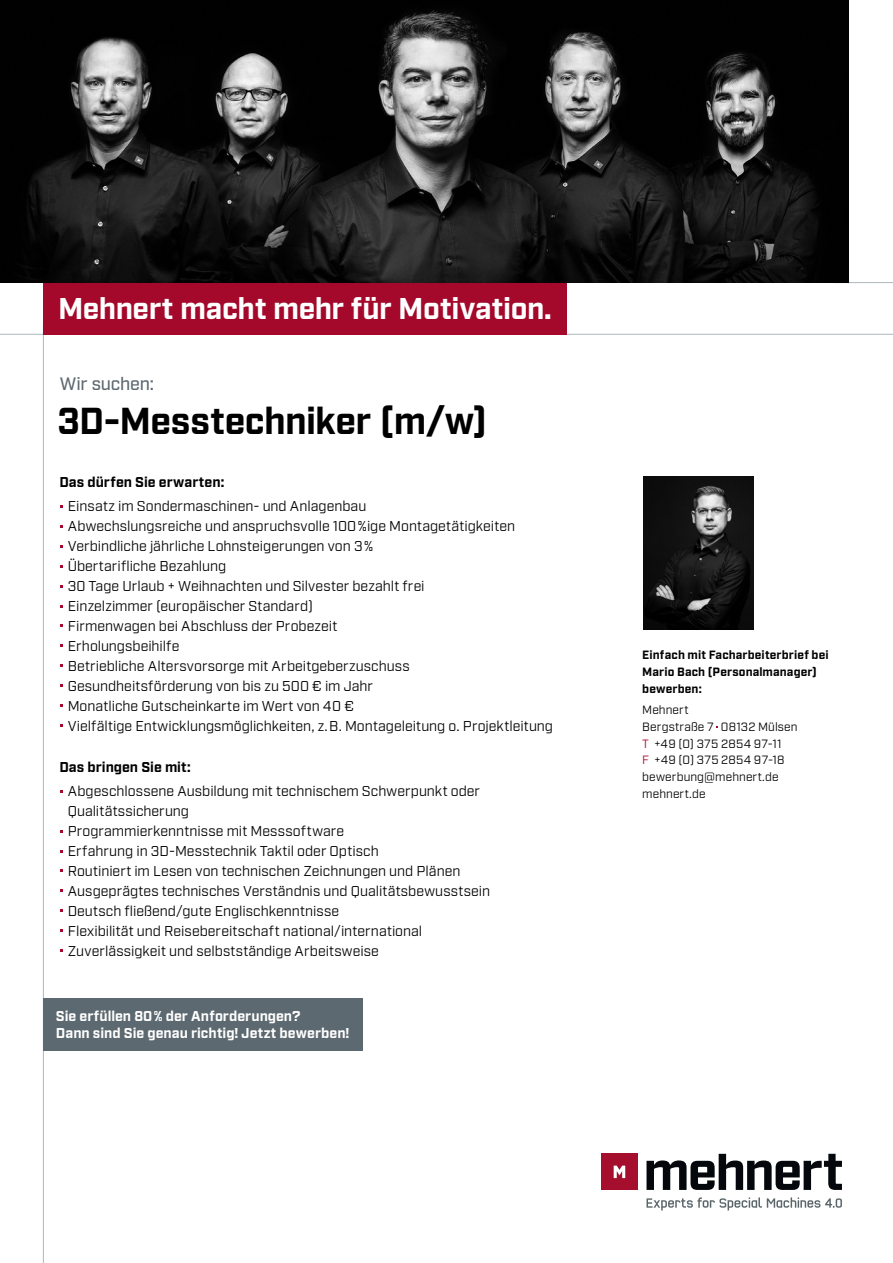
<style>
.page{position:relative;width:893px;height:1263px;background:#fff}
.page>*{position:absolute;margin:0;border:0;box-sizing:border-box;transform-origin:0 0}
.t1{font:700 37.5px "Industry";letter-spacing:-.015em;color:#000}
.t2{font:700 30px "Industry";letter-spacing:-.015em;color:#fff}
.t3{font:500 18px "Industry";letter-spacing:-.01em;color:#5d6970}
.t4{font:14.25px/20px "Industry";color:#000}
.t5{font:700 14.25px/16.2px "Industry";color:#fff}
.t6{font:700 14.25px "Industry";color:#000}
.t7{font:12px/16.8px "Industry";letter-spacing:.01em;color:#000}
.t8{font:700 12px/16.8px "Industry";letter-spacing:.01em;color:#000}
.s1{color:#a4092b}
</style>
<div class="page">
<hr style="left:43px;top:324px;width:1px;height:939px;background:#adb7bc">
<hr style="left:0;top:334px;width:893px;height:1px;background:#adb7bc">
<hr style="left:833px;top:282px;width:60px;height:1px;background:#adb7bc">
<div style="left:43px;top:283px;width:524px;height:51px;background:#a4092b"></div>
<div style="left:43px;top:998px;width:319px;height:52px;background:#5d6970"></div>
<img style="left:643px;top:477px;width:110px;height:152px">
<div style="left:601px;top:1154px;width:36px;height:36px;background:#a50f2d"></div>
<svg style="left:614px;top:1165px;width:11px;height:13px"></svg>
<svg style="left:646px;top:1154px;width:196px;height:36px"></svg>
<svg style="left:646px;top:1197px;width:196px;height:13px"></svg>
<img style="left:0;top:0;width:848px;height:283px">
<h2 class="t2" style="left:58px;top:291px;width:495px">Mehnert macht mehr für Motivation.</h2>
<p class="t3" style="left:60px;top:373px;width:96px">Wir suchen:</p>
<h1 class="t1" style="left:57px;top:399px;width:431px">3D-Messtechniker (m/w)</h1>
<p class="t6" style="left:59px;top:474px;width:172px">Das dürfen Sie erwarten:</p>
<p class="t4" style="left:68px;top:497px;width:487px">Einsatz im Sondermaschinen- und Anlagenbau<br>Abwechslungsreiche und anspruchsvolle 100%ige Montagetätigkeiten Verbindliche jährliche Lohnsteigerungen von 3%<br>Übertarifliche Bezahlung<br>30 Tage Urlaub + Weihnachten und Silvester bezahlt frei<br>Einzelzimmer (europäischer Standard)<br>Firmenwagen bei Abschluss der Probezeit<br>Erholungsbeihilfe<br>Betriebliche Altersvorsorge mit Arbeitgeberzuschuss Gesundheitsförderung von bis zu 500 € im Jahr<br>Monatliche Gutscheinkarte im Wert von 40 €<br>Vielfältige Entwicklungsmöglichkeiten, z.B. Montageleitung o. Projektleitung</p>
<p class="t6" style="left:59px;top:758px;width:138px">Das bringen Sie mit:</p>
<p class="t4" style="left:68px;top:781px;width:424px">Abgeschlossene Ausbildung mit technischem Schwerpunkt oder Qualitätssicherung<br>Programmierkenntnisse mit Messsoftware<br>Erfahrung in 3D-Messtechnik Taktil oder Optisch<br>Routiniert im Lesen von technischen Zeichnungen und Plänen Ausgeprägtes technisches Verständnis und Qualitätsbewusstsein Deutsch fließend/gute Englischkenntnisse<br>Flexibilität und Reisebereitschaft national/international Zuverlässigkeit und selbstständige Arbeitsweise</p>
<p class="t5" style="left:56px;top:1009px;width:295px">Sie erfüllen 80% der Anforderungen?<br>Dann sind Sie genau richtig! Jetzt bewerben!</p>
<p class="t8" style="left:642px;top:647px;width:188px">Einfach mit Facharbeiterbrief bei<br>Mario Bach (Personalmanager) bewerben:</p>
<p class="t7" style="left:642px;top:702px;width:157px">Mehnert<br>Bergstraße 7 08132 Mülsen<br><span class="s1">T</span> +49 (0) 375 2854 97-11<br><span class="s1">F</span> +49 (0) 375 2854 97-18 bewerbung@mehnert.de mehnert.de</p>
</div>
